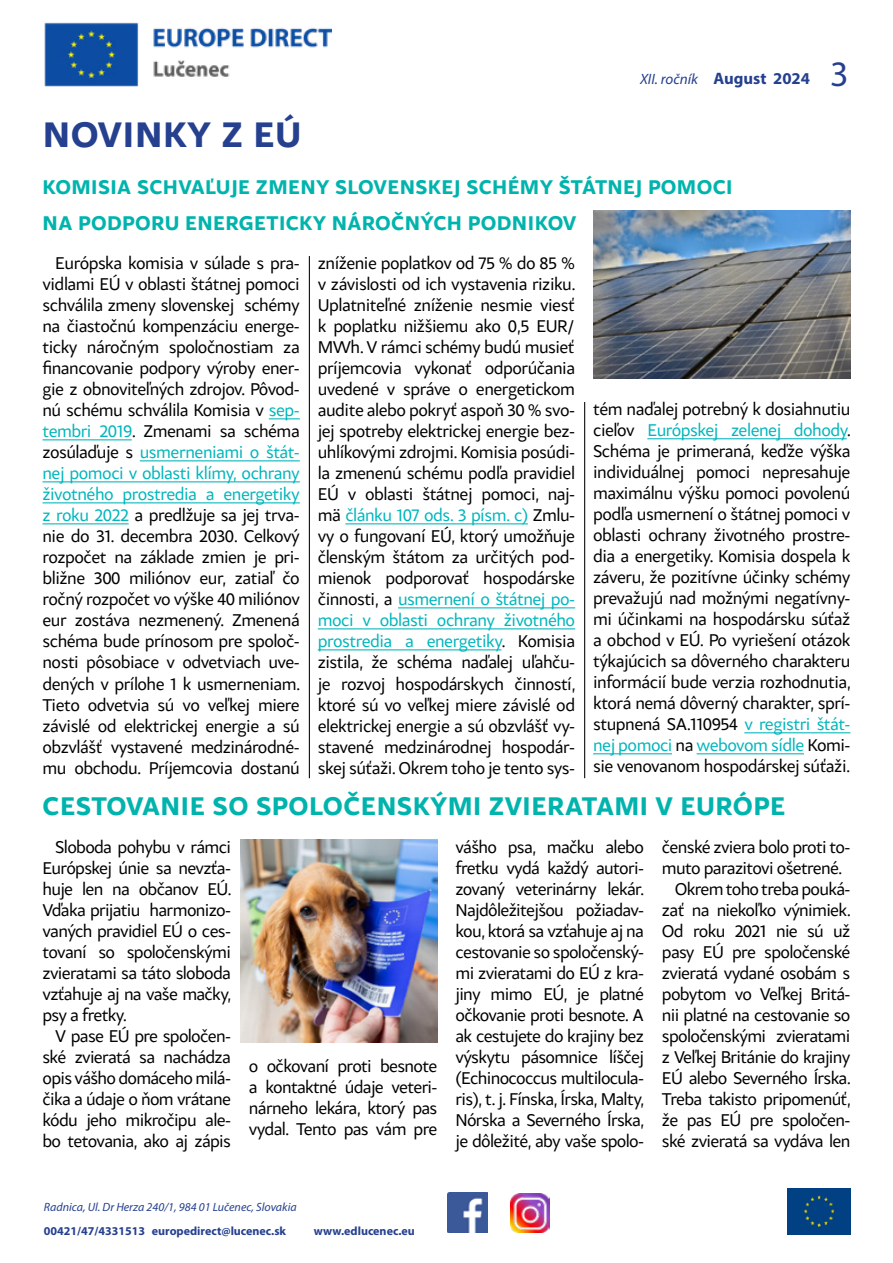
<style>
.page{position:relative;width:893px;height:1263px;background:#fff}
.page>*{position:absolute;margin:0;border:0;box-sizing:border-box;transform-origin:0 0}
.t1{font:700 37.5px "Samo Sans";letter-spacing:.015em;color:#25408f}
.t2{font:700 27px "Samo Sans";letter-spacing:.015em;color:#00b4ad}
.t3{font:700 21px/36px "Samo Sans";letter-spacing:.015em;color:#00b4ad}
.t4{font:18px/21px "Samo Sans";letter-spacing:-.04em;color:#000;text-align:justify}
.t5{font:italic 15px "Myriad Pro";color:#25408f}
.t6{font:700 12px "Myriad Pro";color:#25408f}
.t7{font:italic 12px "Myriad Pro";color:#25408f}
.s1{font-weight:700;font-style:normal;font-size:16.65px}
.s2{font-style:normal;font-size:36px}
.s3{color:#00b6bc}
</style>
<div class="page">
<div style="left:787px;top:1188px;width:63px;height:47px;background:#004083"></div>
<img style="left:804px;top:1195px;width:31px;height:32px">
<img style="left:448px;top:1193px;width:39px;height:39px">
<img style="left:510px;top:1193px;width:39px;height:39px">
<img style="left:44px;top:22px;width:287px;height:64px">
<img style="left:593px;top:211px;width:257px;height:167px">
<hr style="left:269px;top:418px;width:31px;height:1px;background:#00b6bc">
<hr style="left:43px;top:439px;width:89px;height:1px;background:#00b6bc">
<hr style="left:140px;top:460px;width:160px;height:1px;background:#00b6bc">
<hr style="left:43px;top:481px;width:257px;height:1px;background:#00b6bc">
<hr style="left:43px;top:502px;width:257px;height:1px;background:#00b6bc">
<hr style="left:43px;top:523px;width:86px;height:1px;background:#00b6bc">
<hr style="left:345px;top:523px;width:183px;height:1px;background:#00b6bc">
<hr style="left:398px;top:607px;width:177px;height:1px;background:#00b6bc">
<hr style="left:318px;top:628px;width:257px;height:1px;background:#00b6bc">
<hr style="left:318px;top:649px;width:183px;height:1px;background:#00b6bc">
<img style="left:240px;top:840px;width:197px;height:202px">
<hr style="left:647px;top:438px;width:200px;height:1px;background:#00b6bc">
<hr style="left:744px;top:732px;width:106px;height:1px;background:#00b6bc">
<hr style="left:593px;top:753px;width:79px;height:1px;background:#00b6bc">
<hr style="left:697px;top:753px;width:107px;height:1px;background:#00b6bc">
<hr style="left:309px;top:256px;width:1px;height:522px;background:#000">
<hr style="left:584px;top:402px;width:1px;height:376px;background:#000">
<p class="t5" style="left:640px;top:70px;width:210px">XII. ročník <span class="s1">August 2024</span> <span class="s2">3</span></p>
<h1 class="t1" style="left:43px;top:111px;width:260px">NOVINKY Z EÚ</h1>
<p class="t3" style="left:43px;top:169px;width:691px">KOMISIA SCHVAĽUJE ZMENY SLOVENSKEJ SCHÉMY ŠTÁTNEJ POMOCI<br>NA PODPORU ENERGETICKY NÁROČNÝCH PODNIKOV</p>
<p class="t4" style="left:43px;top:253px;width:260px;text-indent:13px">Európska komisia v súlade s pra&shy;vidlami EÚ v oblasti štátnej pomoci schválila zmeny slovenskej schémy na čiastočnú kompenzáciu energe&shy;ticky náročným spoločnostiam za financovanie podpory výroby ener&shy;gie z obnoviteľných zdrojov. Pôvod&shy;nú schému schválila Komisia v <span class="s3">sep&shy;tembri 2019</span>. Zmenami sa schéma zosúlaďuje s <span class="s3">usmerneniami o štát&shy;nej pomoci v oblasti klímy, ochrany životného prostredia a energetiky z roku 2022</span> a predlžuje sa jej trva&shy;nie do 31. decembra 2030. Celkový rozpočet na základe zmien je pri&shy;bližne 300 miliónov eur, zatiaľ čo ročný rozpočet vo výške 40 miliónov eur zostáva nezmenený. Zmenená schéma bude prínosom pre spoloč&shy;nosti pôsobiace v odvetviach uve&shy;dených v prílohe 1 k usmerneniam.<br>Tieto odvetvia sú vo veľkej miere závislé od elektrickej energie a sú obzvlášť vystavené medzinárodné&shy;mu obchodu. Príjemcovia dostanú</p>
<p class="t4" style="left:318px;top:253px;width:260px">zníženie poplatkov od 75 % do 85 % v závislosti od ich vystavenia riziku.<br>Uplatniteľné zníženie nesmie viesť k poplatku nižšiemu ako 0,5 EUR/ MWh. V rámci schémy budú musieť príjemcovia vykonať odporúčania uvedené v správe o energetickom audite alebo pokryť aspoň 30 % svo&shy;jej spotreby elektrickej energie bez&shy;uhlíkovými zdrojmi. Komisia posúdi&shy;la zmenenú schému podľa pravidiel EÚ v oblasti štátnej pomoci, naj&shy;mä <span class="s3">článku 107 ods. 3 písm. c)</span> Zmlu&shy;vy o fungovaní EÚ, ktorý umožňuje členským štátom za určitých pod&shy;mienok podporovať hospodárske činnosti, a <span class="s3">usmernení o štátnej po&shy;moci v oblasti ochrany životného prostredia a energetiky</span>. Komisia zistila, že schéma naďalej uľahču&shy;je rozvoj hospodárskych činností, ktoré sú vo veľkej miere závislé od elektrickej energie a sú obzvlášť vy&shy;stavené medzinárodnej hospodár&shy;skej súťaži. Okrem toho je tento sys-</p>
<p class="t4" style="left:593px;top:399px;width:260px">tém naďalej potrebný k dosiahnutiu cieľov <span class="s3">Európskej zelenej dohody</span>.<br>Schéma je primeraná, keďže výška individuálnej pomoci nepresahuje maximálnu výšku pomoci povolenú podľa usmernení o štátnej pomoci v oblasti ochrany životného prostre&shy;dia a energetiky. Komisia dospela k záveru, že pozitívne účinky schémy prevažujú nad možnými negatívny&shy;mi účinkami na hospodársku súťaž a obchod v EÚ. Po vyriešení otázok týkajúcich sa dôverného charakteru informácií bude verzia rozhodnutia, ktorá nemá dôverný charakter, sprí&shy;stupnená SA.110954 <span class="s3">v registri štát&shy;nej pomoci</span> na <span class="s3">webovom sídle</span> Komi&shy;sie venovanom hospodárskej súťaži.</p>
<h2 class="t2" style="left:43px;top:789px;width:744px">CESTOVANIE SO SPOLOČENSKÝMI ZVIERATAMI V EURÓPE</h2>
<p class="t4" style="left:43px;top:836px;width:191px;text-indent:13px">Sloboda pohybu v rámci Európskej únie sa nevzťa&shy;huje len na občanov EÚ.<br>Vďaka prijatiu harmonizo&shy;vaných pravidiel EÚ o ces&shy;tovaní so spoločenskými zvieratami sa táto sloboda vzťahuje aj na vaše mačky, psy a fretky.</p>
<p class="t4" style="left:43px;top:1025px;width:190px;text-indent:13px">V pase EÚ pre spoločen&shy;ské zvieratá sa nachádza opis vášho domáceho milá&shy;čika a údaje o ňom vrátane kódu jeho mikročipu ale&shy;bo tetovania, ako aj zápis</p>
<p class="t4" style="left:455px;top:836px;width:191px">vášho psa, mačku alebo fretku vydá každý autori&shy;zovaný veterinárny lekár.<br>Najdôležitejšou požiadav&shy;kou, ktorá sa vzťahuje aj na cestovanie so spoločenský&shy;mi zvieratami do EÚ z kra&shy;jiny mimo EÚ, je platné očkovanie proti besnote. A ak cestujete do krajiny bez výskytu pásomnice líščej (Echinococcus multilocula&shy;ris), t. j. Fínska, Írska, Malty, Nórska a Severného Írska, je dôležité, aby vaše spolo-</p>
<p class="t4" style="left:662px;top:836px;width:190px">čenské zviera bolo proti to-</p>
<p class="t4" style="left:662px;top:857px;width:182px">muto parazitovi ošetrené.</p>
<p class="t4" style="left:675px;top:878px;width:177px">Okrem toho treba pouká-</p>
<p class="t4" style="left:662px;top:899px;width:191px">zať na niekoľko výnimiek.</p>
<p class="t4" style="left:662px;top:920px;width:190px">Od roku 2021 nie sú už</p>
<p class="t4" style="left:662px;top:941px;width:190px">pasy EÚ pre spoločenské</p>
<p class="t4" style="left:662px;top:962px;width:190px">zvieratá vydané osobám s</p>
<p class="t4" style="left:662px;top:983px;width:190px">pobytom vo Veľkej Britá-</p>
<p class="t4" style="left:662px;top:1004px;width:190px">nii platné na cestovanie so</p>
<p class="t4" style="left:662px;top:1025px;width:190px">spoločenskými zvieratami</p>
<p class="t4" style="left:662px;top:1046px;width:190px">z Veľkej Británie do krajiny</p>
<p class="t4" style="left:662px;top:1067px;width:191px">EÚ alebo Severného Írska.</p>
<p class="t4" style="left:662px;top:1088px;width:191px">Treba takisto pripomenúť,</p>
<p class="t4" style="left:662px;top:1110px;width:190px">že pas EÚ pre spoločen-</p>
<p class="t4" style="left:662px;top:1131px;width:190px">ské zvieratá sa vydáva len</p>
<p class="t4" style="left:249px;top:1055px;width:190px">o očkovaní proti besnote a kontaktné údaje veteri&shy;nárneho lekára, ktorý pas vydal. Tento pas vám pre</p>
<p class="t7" style="left:44px;top:1199px;width:254px">Radnica, Ul. Dr Herza 240/1, 984 01 Lučenec, Slovakia</p>
<p class="t6" style="left:44px;top:1223px;width:244px">00421/47/4331513 europedirect@lucenec.sk</p>
<p class="t6" style="left:314px;top:1223px;width:102px">www.edlucenec.eu</p>
</div>
